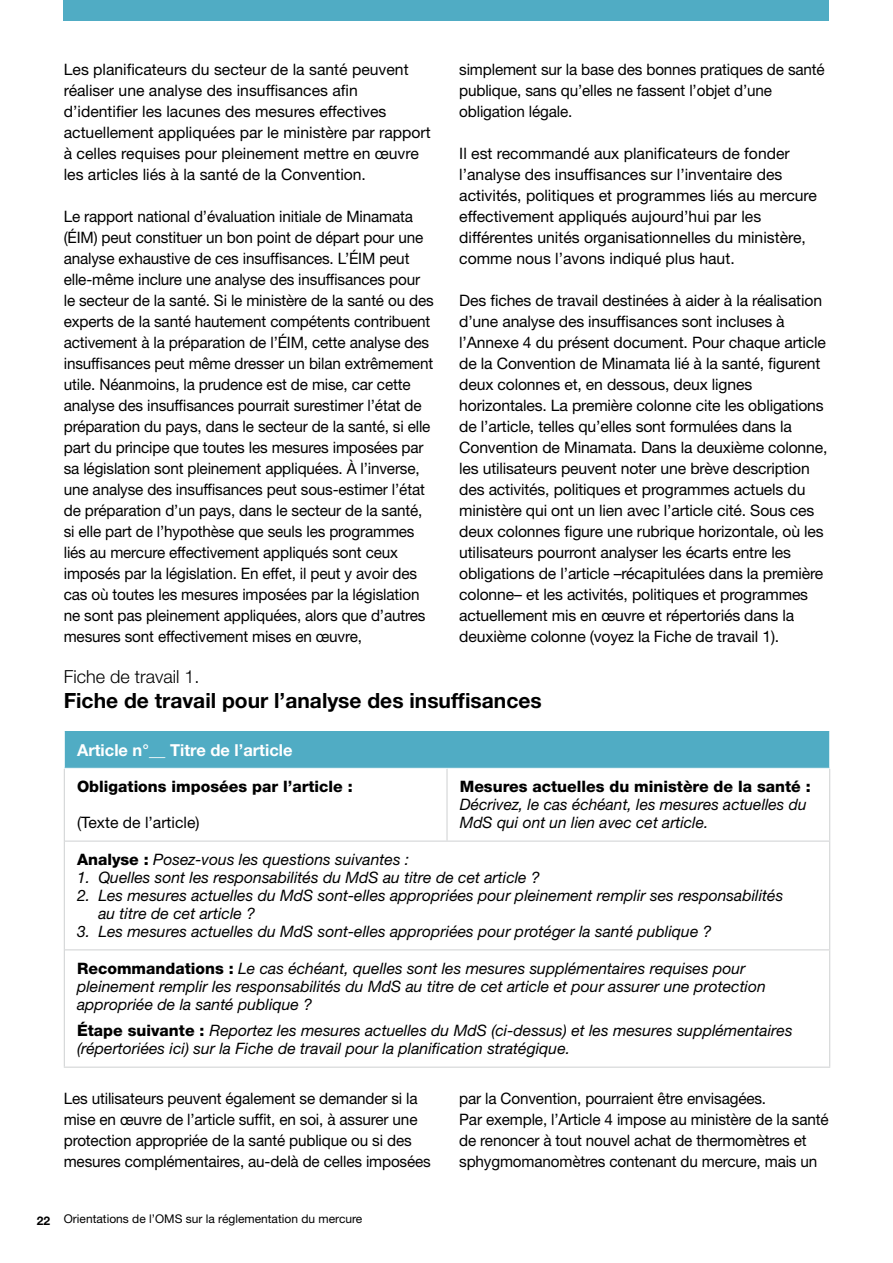
<style>
.page{position:relative;width:893px;height:1263px;background:#fff}
.page>*{position:absolute;margin:0;border:0;box-sizing:border-box;transform-origin:0 0}
.t1{font:700 21px "Helvetica Neue LT Std";color:#000}
.t2{font:300 18px "Helvetica Neue LT Std";color:#000}
.t3{font:700 16.5px "Helvetica Neue LT Std";color:#fff}
.t4{font:15.75px/21px "Helvetica Neue LT Std";letter-spacing:-.01em;color:#000}
.t5{font:italic 15.75px/18px "Helvetica Neue LT Std";color:#000}
.t6{font:800 15.75px "Helvetica Neue LT Std";color:#000}
.t7{font:12px "Helvetica Neue LT Std";color:#000}
.s1{font-weight:800;font-style:normal}
.s2{font-weight:700}
</style>
<div class="page">
<div style="left:64px;top:0;width:765px;height:21px;background:#50acc4"></div>
<div style="left:64px;top:731px;width:766px;height:37px;background:#50acc4"></div>
<hr style="left:829px;top:731px;width:1px;height:37px;background:#fff">
<hr style="left:829px;top:842px;width:1px;height:107px;background:#d1d3d4">
<hr style="left:829px;top:950px;width:1px;height:116px;background:#d1d3d4">
<hr style="left:64px;top:731px;width:1px;height:37px;background:#fff">
<hr style="left:64px;top:950px;width:1px;height:116px;background:#d1d3d4">
<hr style="left:64px;top:769px;width:1px;height:72px;background:#d1d3d4">
<hr style="left:64px;top:841px;width:1px;height:109px;background:#d1d3d4">
<hr style="left:446px;top:769px;width:2px;height:71px;background:#d1d3d4">
<hr style="left:829px;top:769px;width:1px;height:71px;background:#d1d3d4">
<hr style="left:65px;top:840px;width:382px;height:2px;background:#d1d3d4">
<hr style="left:447px;top:840px;width:383px;height:2px;background:#d1d3d4">
<hr style="left:65px;top:949px;width:382px;height:1px;background:#d1d3d4">
<hr style="left:447px;top:949px;width:383px;height:1px;background:#d1d3d4">
<hr style="left:64px;top:1066px;width:383px;height:2px;background:#d1d3d4">
<hr style="left:447px;top:1066px;width:383px;height:2px;background:#d1d3d4">
<p class="t4" style="left:64px;top:59px;width:369px">Les planificateurs du secteur de la santé peuvent réaliser une analyse des insuffisances afin d’identifier les lacunes des mesures effectives actuellement appliquées par le ministère par rapport à celles requises pour pleinement mettre en œuvre les articles liés à la santé de la Convention.</p>
<p class="t4" style="left:64px;top:206px;width:371px">Le rapport national d’évaluation initiale de Minamata (ÉIM) peut constituer un bon point de départ pour une analyse exhaustive de ces insuffisances. L’ÉIM peut elle-même inclure une analyse des insuffisances pour le secteur de la santé. Si le ministère de la santé ou des experts de la santé hautement compétents contribuent activement à la préparation de l’ÉIM, cette analyse des insuffisances peut même dresser un bilan extrêmement utile. Néanmoins, la prudence est de mise, car cette analyse des insuffisances pourrait surestimer l’état de préparation du pays, dans le secteur de la santé, si elle part du principe que toutes les mesures imposées par sa législation sont pleinement appliquées. À l’inverse, une analyse des insuffisances peut sous-estimer l’état de préparation d’un pays, dans le secteur de la santé, si elle part de l’hypothèse que seuls les programmes liés au mercure effectivement appliqués sont ceux imposés par la législation. En effet, il peut y avoir des cas où toutes les mesures imposées par la législation ne sont pas pleinement appliquées, alors que d’autres mesures sont effectivement mises en œuvre,</p>
<p class="t4" style="left:459px;top:59px;width:367px">simplement sur la base des bonnes pratiques de santé publique, sans qu’elles ne fassent l’objet d’une obligation légale.</p>
<p class="t4" style="left:459px;top:143px;width:359px">Il est recommandé aux planificateurs de fonder l’analyse des insuffisances sur l’inventaire des activités, politiques et programmes liés au mercure effectivement appliqués aujourd’hui par les différentes unités organisationnelles du ministère, comme nous l’avons indiqué plus haut.</p>
<p class="t4" style="left:459px;top:290px;width:370px">Des fiches de travail destinées à aider à la réalisation d’une analyse des insuffisances sont incluses à l’Annexe 4 du présent document. Pour chaque article de la Convention de Minamata lié à la santé, figurent deux colonnes et, en dessous, deux lignes horizontales. La première colonne cite les obligations de l’article, telles qu’elles sont formulées dans la Convention de Minamata. Dans la deuxième colonne, les utilisateurs peuvent noter une brève description des activités, politiques et programmes actuels du ministère qui ont un lien avec l’article cité. Sous ces deux colonnes figure une rubrique horizontale, où les utilisateurs pourront analyser les écarts entre les obligations de l’article –récapitulées dans la première colonne– et les activités, politiques et programmes actuellement mis en œuvre et répertoriés dans la deuxième colonne (voyez la Fiche de travail 1).</p>
<p class="t2" style="left:64px;top:665px;width:137px">Fiche de travail 1.</p>
<h1 class="t1" style="left:64px;top:687px;width:479px">Fiche de travail pour l’analyse des insuffisances</h1>
<p class="t3" style="left:77px;top:739px;width:217px">Article n°__ Titre de l’article</p>
<p class="t6" style="left:77px;top:777px;width:277px">Obligations imposées par l’article :</p>
<p class="t4" style="left:77px;top:812px;width:124px">(Texte de l’article)</p>
<p class="t6" style="left:460px;top:777px;width:353px">Mesures actuelles du ministère de la santé :</p>
<p class="t5" style="left:460px;top:795px;width:348px">Décrivez, le cas échéant, les mesures actuelles du<br>MdS qui ont un lien avec cet article.</p>
<p class="t5" style="left:77px;top:850px;width:334px"><span class="s1">Analyse :</span> Posez-vous les questions suivantes :</p>
<p class="t5" style="left:77px;top:868px;width:464px">1. Quelles sont les responsabilités du MdS au titre de cet article ?</p>
<p class="t5" style="left:98px;top:886px;width:686px;text-indent:-21px">2. Les mesures actuelles du MdS sont-elles appropriées pour pleinement remplir ses responsabilités au titre de cet article ?</p>
<p class="t5" style="left:77px;top:922px;width:636px">3. Les mesures actuelles du MdS sont-elles appropriées pour protéger la santé publique ?</p>
<p class="t5" style="left:77px;top:959px;width:690px"><span class="s1">Recommandations :</span> Le cas échéant, quelles sont les mesures supplémentaires requises pour pleinement remplir les responsabilités du MdS au titre de cet article et pour assurer une protection appropriée de la santé publique ?</p>
<p class="t5" style="left:77px;top:1021px;width:717px"><span class="s1">Étape suivante :</span> Reportez les mesures actuelles du MdS (ci-dessus) et les mesures supplémentaires (répertoriées ici) sur la Fiche de travail pour la planification stratégique.</p>
<p class="t4" style="left:64px;top:1088px;width:369px">Les utilisateurs peuvent également se demander si la mise en œuvre de l’article suffit, en soi, à assurer une protection appropriée de la santé publique ou si des mesures complémentaires, au-delà de celles imposées</p>
<p class="t4" style="left:459px;top:1088px;width:371px">par la Convention, pourraient être envisagées.<br>Par exemple, l’Article 4 impose au ministère de la santé de renoncer à tout nouvel achat de thermomètres et sphygmomanomètres contenant du mercure, mais un</p>
<p class="t7" style="left:37px;top:1211px;width:327px"><span class="s2">22</span> Orientations de l’OMS sur la réglementation du mercure</p>
</div>
